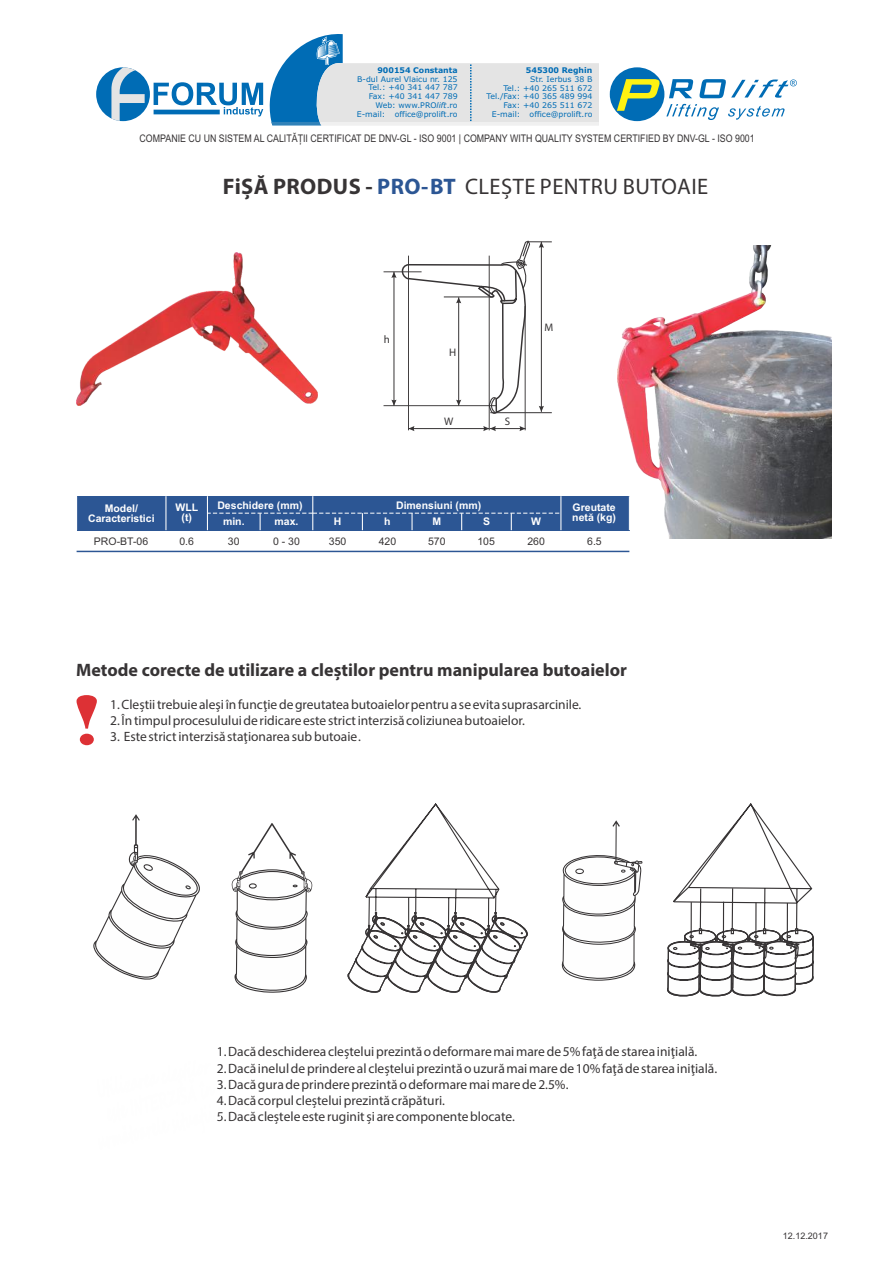
<style>
.page{position:relative;width:893px;height:1263px;background:#fff}
.page>*{position:absolute;margin:0;border:0;box-sizing:border-box;transform-origin:0 0}
.t1{font:22.5px "Myriad Pro";letter-spacing:.02em;color:#373435}
.t2{font:700 18px "Myriad Pro";color:#373435}
.t3{font:13.5px "Myriad Pro";color:#373435}
.t4{font:10.95px "Myriad Pro";color:#373435}
.t5{font:10.5px "Arial";color:#373435;scale:.84 1}
.t6{font:700 10.5px/9.9px "Arial";color:#fefefe;text-align:center}
.t7{font:10.5px "Arial";color:#373435}
.t8{font:9px "Arial";color:#373435}
.t9{font:7.8px/8.9px "Verdana";color:#006cb5;text-align:right}
.t10{font:700 7.8px "Verdana";color:#006cb5}
.s1{font-style:italic}
.s2{font-weight:700}
.s3{font-weight:700;color:#2c5694}
</style>
<div class="page">
<div style="left:610px;top:67px;width:54px;height:54px;background:#006cb5;border-radius:50%"></div>
<svg style="left:617px;top:79px;width:43px;height:32px"></svg>
<svg style="left:666px;top:104px;width:119px;height:16px"></svg>
<svg style="left:669px;top:79px;width:128px;height:19px"></svg>
<div style="left:96px;top:67px;width:54px;height:54px;background:#006cb5;border-radius:50%"></div>
<svg style="left:111px;top:67px;width:34px;height:54px"></svg>
<svg style="left:154px;top:82px;width:109px;height:35px"></svg>
<svg style="left:269px;top:34px;width:330px;height:91px"></svg>
<img style="left:77px;top:253px;width:240px;height:152px">
<img style="left:617px;top:246px;width:214px;height:293px">
<hr style="left:384px;top:272px;width:38px;height:1px;background:#373435">
<hr style="left:384px;top:405px;width:112px;height:1px;background:#373435">
<hr style="left:408px;top:256px;width:1px;height:174px;background:#373435">
<hr style="left:489px;top:256px;width:1px;height:174px;background:#373435">
<svg style="left:391px;top:240px;width:161px;height:175px"></svg>
<hr style="left:525px;top:306px;width:1px;height:124px;background:#373435">
<hr style="left:408px;top:428px;width:81px;height:1px;background:#373435">
<svg style="left:408px;top:426px;width:6px;height:5px"></svg>
<hr style="left:490px;top:428px;width:35px;height:1px;background:#373435">
<svg style="left:483px;top:426px;width:13px;height:5px"></svg>
<svg style="left:519px;top:426px;width:6px;height:5px"></svg>
<div style="left:77px;top:496px;width:552px;height:34px;background:#2c5694"></div>
<hr style="left:77px;top:551px;width:552px;height:1px;background:#2c5694">
<svg style="left:165px;top:496px;width:2px;height:35px"></svg>
<svg style="left:77px;top:496px;width:1px;height:35px"></svg>
<svg style="left:628px;top:495px;width:2px;height:36px"></svg>
<svg style="left:206px;top:496px;width:356px;height:35px"></svg>
<svg style="left:77px;top:695px;width:20px;height:50px"></svg>
<svg style="left:231px;top:823px;width:82px;height:170px"></svg>
<svg style="left:93px;top:814px;width:107px;height:166px"></svg>
<svg style="left:347px;top:803px;width:181px;height:190px"></svg>
<svg style="left:561px;top:820px;width:81px;height:161px"></svg>
<svg style="left:667px;top:803px;width:147px;height:194px"></svg>
<p class="t10" style="left:526px;top:67px;width:68px">545300 Reghin</p>
<p class="t9" style="left:486px;top:75px;width:108px">Str. Ierbus 38 B<br>Tel.: +40 265 511 672<br>Tel./Fax: +40 365 489 994<br>Fax: +40 265 511 672<br>E-mail: office@prolift.ro</p>
<p class="t5" style="left:140px;top:135px;width:734px">COMPANIE CU UN SISTEM AL CALITĂȚII CERTIFICAT DE DNV-GL - ISO 9001 | COMPANY WITH QUALITY SYSTEM CERTIFIED BY DNV-GL - ISO 9001</p>
<p class="t10" style="left:377px;top:67px;width:82px">900154 Constanta</p>
<p class="t9" style="left:357px;top:75px;width:102px">B-dul Aurel Vlaicu nr. 125<br>Tel.: +40 341 447 787<br>Fax: +40 341 447 789<br>Web: www.PRO<span class="s1">lift</span>.ro<br>E-mail: office@prolift.ro</p>
<h1 class="t1" style="left:223px;top:177px;width:487px"><span class="s2">FiȘĂ PRODUS -</span> <span class="s3">PRO-BT</span> CLEȘTE PENTRU BUTOAIE</h1>
<p class="t4" style="left:384px;top:335px;width:8px">h</p>
<p class="t4" style="left:449px;top:347px;width:9px">H</p>
<p class="t4" style="left:444px;top:417px;width:11px">W</p>
<p class="t4" style="left:505px;top:417px;width:7px">S</p>
<p class="t4" style="left:544px;top:323px;width:10px">M</p>
<p class="t6" style="left:88px;top:504px;width:68px">Model/<br>Caracteristici</p>
<p class="t6" style="left:217px;top:501px;width:87px">Deschidere (mm)</p>
<p class="t6" style="left:396px;top:501px;width:87px">Dimensiuni (mm)</p>
<p class="t6" style="left:573px;top:503px;width:45px">Greutate</p>
<p class="t6" style="left:175px;top:503px;width:24px">WLL (t)</p>
<p class="t6" style="left:223px;top:518px;width:23px">min.</p>
<p class="t6" style="left:275px;top:518px;width:25px">max.</p>
<p class="t6" style="left:572px;top:513px;width:45px">netă (kg)</p>
<p class="t7" style="left:273px;top:537px;width:28px">0-30</p>
<p class="t6" style="left:334px;top:518px;width:9px">H</p>
<p class="t6" style="left:384px;top:518px;width:8px">h</p>
<p class="t6" style="left:432px;top:518px;width:10px">M</p>
<p class="t6" style="left:483px;top:518px;width:9px">S</p>
<p class="t6" style="left:531px;top:518px;width:11px">W</p>
<p class="t7" style="left:94px;top:537px;width:56px">PRO-BT-06</p>
<p class="t7" style="left:179px;top:537px;width:16px">0.6</p>
<p class="t7" style="left:228px;top:537px;width:13px">30</p>
<p class="t7" style="left:329px;top:537px;width:19px">350</p>
<p class="t7" style="left:379px;top:537px;width:19px">420</p>
<p class="t7" style="left:428px;top:537px;width:19px">570</p>
<p class="t7" style="left:477px;top:537px;width:19px">105</p>
<p class="t7" style="left:527px;top:537px;width:19px">260</p>
<p class="t7" style="left:587px;top:537px;width:16px">6.5</p>
<h2 class="t2" style="left:76px;top:663px;width:552px">Metode corecte de utilizare a cleștilor pentru manipularea butoaielor</h2>
<p class="t3" style="left:110px;top:699px;width:473px">1. Cleștii trebuie aleşi în funcţie de greutatea butoaielor pentru a se evita suprasarcinile.</p>
<p class="t3" style="left:110px;top:715px;width:416px">2. În timpul procesulului de ridicare este strict interzisă coliziunea butoaielor.</p>
<p class="t3" style="left:110px;top:731px;width:252px">3. Este strict interzisă staţionarea sub butoaie.</p>
<p class="t3" style="left:217px;top:1046px;width:482px">1. Dacă deschiderea cleștelui prezintă o deformare mai mare de 5% faţă de starea iniţială.</p>
<p class="t3" style="left:217px;top:1062px;width:502px">2. Dacă inelul de prindere al cleștelui prezintă o uzură mai mare de 10% faţă de starea iniţială.</p>
<p class="t3" style="left:217px;top:1079px;width:353px">3. Dacă gura de prindere prezintă o deformare mai mare de 2.5%.</p>
<p class="t3" style="left:217px;top:1095px;width:230px">4. Dacă corpul cleștelui prezintă crăpături.</p>
<p class="t3" style="left:217px;top:1111px;width:300px">5. Dacă cleștele este ruginit și are componente blocate.</p>
<p class="t8" style="left:783px;top:1233px;width:47px">12.12.2017</p>
</div>
